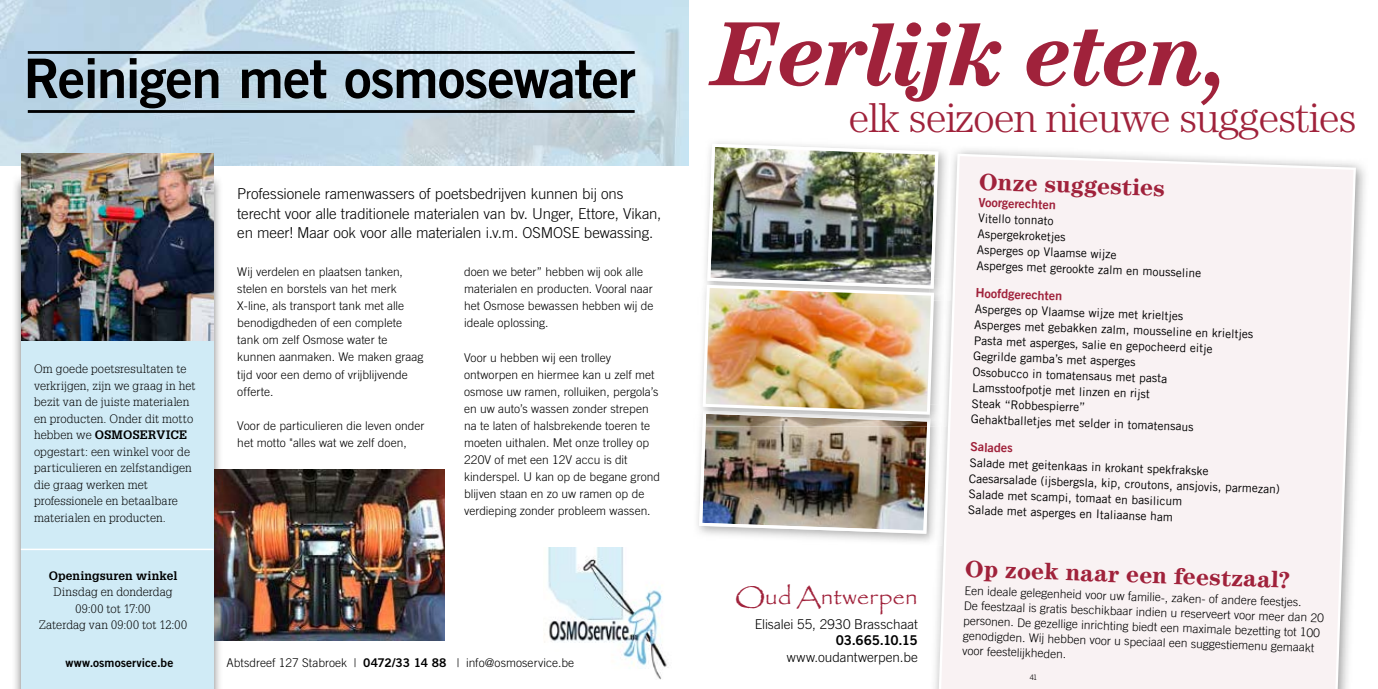
<style>
.page{position:relative;width:1378px;height:689px;background:#fff}
.page>*{position:absolute;margin:0;border:0;box-sizing:border-box;transform-origin:0 0}
.t1{font:italic 700 91.2px "Century LT";letter-spacing:-.03em;color:#a0223b}
.t2{font:54.6px "Trade Gothic LT Std Bd 2";letter-spacing:-.02em;color:#000}
.t3{font:300 42px "Century LT";letter-spacing:-.025em;color:#a0223b}
.t4{font:700 24px "Century LT";color:#a0223b}
.t5{font:21.3px "Papyrus";letter-spacing:.05em;color:#a0223b}
.t6{font:300 15px/19.5px "Trade Gothic LT Std";letter-spacing:-.005em;color:#000}
.t7{font:300 13.5px "Trade Gothic LT Std";color:#000}
.t8{font:13.5px "Trade Gothic LT Std Bd 2";letter-spacing:-.015em;color:#000}
.t9{font:12.6px "Trade Gothic LT Std Bd 2";color:#a0223b}
.t10{font:300 12px/17px "Trade Gothic LT Std";color:#000}
.t11{font:12px/15.8px "Trade Gothic LT Std";color:#000}
.t12{font:300 12px/16.5px "Glypha LT Std";letter-spacing:.01em;color:#000}
.t13{font:700 12px "Glypha LT Std";letter-spacing:.01em;color:#000}
.t14{font:12px "Trade Gothic LT Std Bd 2";letter-spacing:.005em;color:#000}
.t15{font:300 7.5px "Trade Gothic LT Std";color:#000}
.s1{font-weight:700}
.s2{font-family:"Trade Gothic LT Std Bd 2";font-weight:400}
.s3{font-size:33.15px}
</style>
<div class="page">
<img style="left:0;top:0;width:689px;height:166px">
<img style="left:223px;top:470px;width:221px;height:170px">
<img style="left:544px;top:547px;width:125px;height:132px">
<img style="left:15px;top:174px;width:208px;height:515px">
<div style="left:21px;top:179px;width:192px;height:510px;background:#d0ebf6"></div>
<img style="left:21px;top:153px;width:192px;height:188px">
<hr style="left:21px;top:549px;width:192px;height:1px;background:#fff">
<hr style="left:28px;top:110px;width:607px;height:3px;background:#000">
<hr style="left:28px;top:51px;width:607px;height:3px;background:#000">
<img style="left:935px;top:150px;width:430px;height:539px">
<div style="left:937px;top:152px;width:420px;height:537px;background:#f9f2f3"></div>
<img style="left:938px;top:150px;width:12px;height:150px">
<img style="left:697px;top:426px;width:245px;height:120px">
<img style="left:938px;top:300px;width:8px;height:126px">
<img style="left:938px;top:279px;width:8px;height:21px">
<img style="left:699px;top:144px;width:239px;height:390px">
<h2 class="t2" style="left:24px;top:45px;width:614px">Reinigen met osmosewater</h2>
<p class="t12" style="left:34px;top:361px;width:163px">Om goede poetsresultaten te verkrijgen, zijn we graag in het bezit van de juiste materialen en producten. Onder dit motto hebben we <span class="s1">OSMOSERVICE </span>opgestart: een winkel voor de particulieren en zelfstandigen die graag werken met professionele en betaalbare materialen en producten.</p>
<p class="t13" style="left:49px;top:568px;width:130px">Openingsuren winkel</p>
<p class="t12" style="left:39px;top:584px;width:150px;text-align:center">Dinsdag en donderdag<br>09:00 tot 17:00<br>Zaterdag van 09:00 tot 12:00</p>
<p class="t6" style="left:237px;top:184px;width:426px">Professionele ramenwassers of poetsbedrijven kunnen bij ons terecht voor alle traditionele materialen van bv. Unger, Ettore, Vikan, en meer! Maar ook voor alle materialen i.v.m. OSMOSE bewassing.</p>
<p class="t10" style="left:237px;top:263px;width:188px">Wij verdelen en plaatsen tanken, stelen en borstels van het merk<br>X-line, als transport tank met alle benodigdheden of een complete tank om zelf Osmose water te kunnen aanmaken. We maken graag tijd voor een demo of vrijblijvende offerte.</p>
<p class="t10" style="left:237px;top:417px;width:189px">Voor de particulieren die leven onder het motto "alles wat we zelf doen,</p>
<p class="t10" style="left:464px;top:263px;width:191px">doen we beter” hebben wij ook alle materialen en producten. Vooral naar het Osmose bewassen hebben wij de ideale oplossing.</p>
<p class="t10" style="left:464px;top:349px;width:198px">Voor u hebben wij een trolley ontworpen en hiermee kan u zelf met osmose uw ramen, rolluiken, pergola’s en uw auto’s wassen zonder strepen na te laten of halsbrekende toeren te moeten uithalen. Met onze trolley op 220V of met een 12V accu is dit kinderspel. U kan op de begane grond blijven staan en zo uw ramen op de verdieping zonder probleem wassen.</p>
<p class="t14" style="left:65px;top:655px;width:109px">www.osmoservice.be</p>
<p class="t10" style="left:226px;top:654px;width:349px">Abtsdreef 127 Stabroek | <span class="s2">0472/33 14 88</span> | info@osmoservice.be</p>
<h1 class="t1" style="left:713px;top:1px;width:518px">Eerlijk eten,</h1>
<h3 class="t3" style="left:848px;top:93px;width:510px">elk seizoen nieuwe suggesties</h3>
<h3 class="t5" style="left:735px;top:584px;width:184px"><span class="s3">O</span>ud <span class="s3">A</span>ntwerpen</h3>
<p class="t7" style="left:754px;top:616px;width:165px">Elisalei 55, 2930 Brasschaat</p>
<p class="t8" style="left:836px;top:632px;width:83px">03.665.10.15</p>
<p class="t7" style="left:787px;top:649px;width:132px">www.oudantwerpen.be</p>
<h3 class="t4" style="left:979px;top:167px;width:188px;rotate:2deg">Onze suggesties</h3>
<p class="t9" style="left:979px;top:194px;width:79px;rotate:2deg">Voorgerechten</p>
<p class="t11" style="left:978px;top:210px;width:226px;rotate:2deg">Vitello tonnato<br>Aspergekroketjes<br>Asperges op Vlaamse wijze<br>Asperges met gerookte zalm en mousseline</p>
<p class="t9" style="left:976px;top:285px;width:88px;rotate:2deg">Hoofdgerechten</p>
<p class="t11" style="left:975px;top:301px;width:280px;rotate:2deg">Asperges op Vlaamse wijze met krieltjes<br>Asperges met gebakken zalm, mousseline en krieltjes Pasta met asperges, salie en gepocheerd eitje Gegrilde gamba’s met asperges<br>Ossobucco in tomatensaus met pasta<br>Lamsstoofpotje met linzen en rijst<br>Steak “Robbespierre”<br>Gehaktballetjes met selder in tomatensaus</p>
<p class="t9" style="left:970px;top:439px;width:44px;rotate:2deg">Salades</p>
<p class="t11" style="left:970px;top:454px;width:312px;rotate:2deg">Salade met geitenkaas in krokant spekfrakske<br>Caesarsalade (ijsbergsla, kip, croutons, ansjovis, parmezan)<br>Salade met scampi, tomaat en basilicum<br>Salade met asperges en Italiaanse ham</p>
<h3 class="t4" style="left:966px;top:554px;width:327px;rotate:2deg">Op zoek naar een feestzaal?</h3>
<p class="t10" style="left:965px;top:583px;width:362px;line-height:15px;rotate:2deg">Een ideale gelegenheid voor uw familie-, zaken- of andere feestjes.<br>De feestzaal is gratis beschikbaar indien u reserveert voor meer dan 20 personen. De gezellige inrichting biedt een maximale bezetting tot 100 genodigden. Wij hebben voor u speciaal een suggestiemenu gemaakt voor feestelijkheden.</p>
<p class="t15" style="left:1029px;top:672px;width:9px">41</p>
</div>
